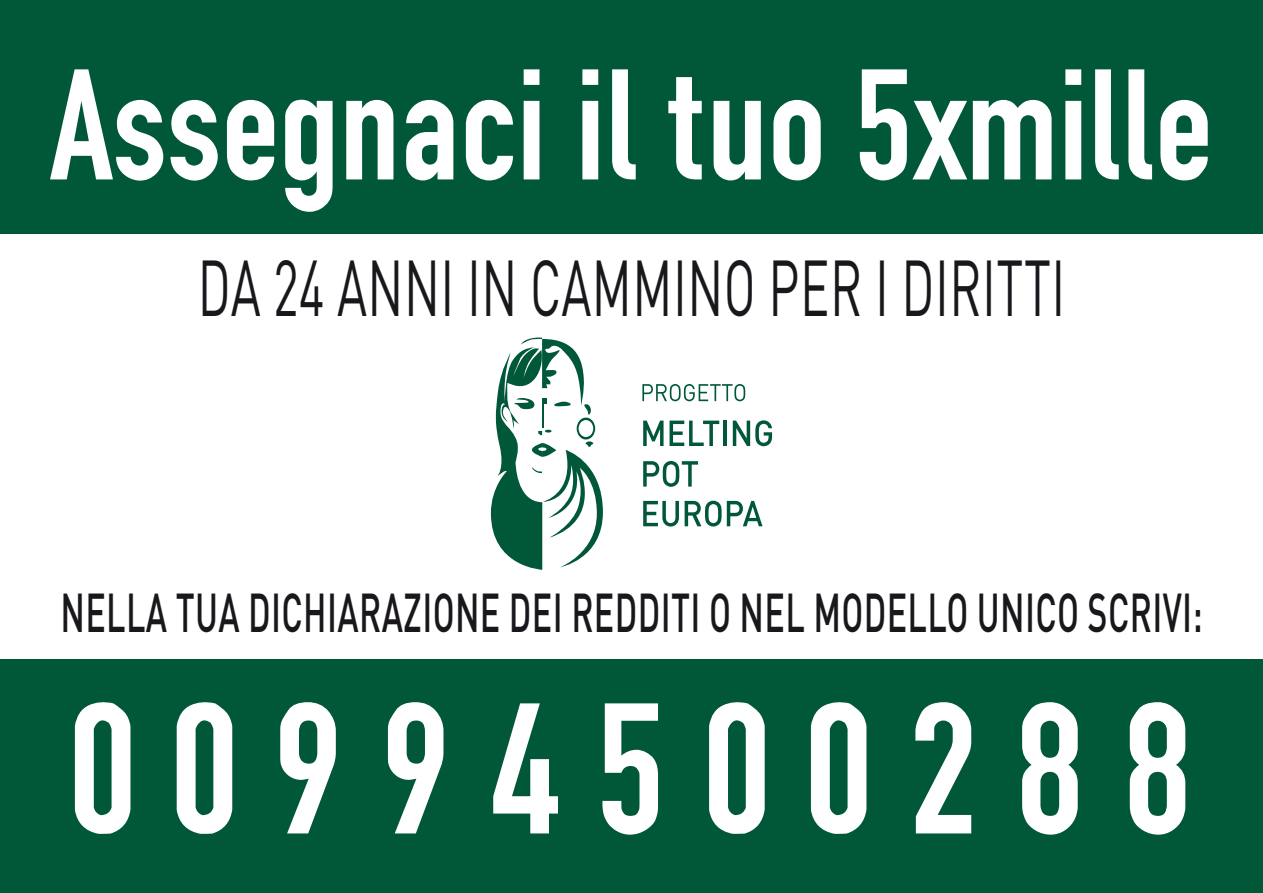
<style>
.page{position:relative;width:1263px;height:893px;background:#fff}
.page>*{position:absolute;margin:0;border:0;box-sizing:border-box;transform-origin:0 0}
.t1{font:195px "DIN 1451 Engschrift Regular";letter-spacing:.2em;color:#fff}
.t2{font:165px "DIN 1451 Engschrift Regular";color:#fff}
.t3{font:78px "DIN Pro";letter-spacing:.01em;color:#1a171c;scale:.63 1}
.t4{font:500 54px "DIN Pro";letter-spacing:.01em;color:#1a171c;scale:.63 1}
</style>
<div class="page">
<div style="left:0;top:659px;width:1263px;height:234px;background:#005839"></div>
<div style="left:0;top:0;width:1263px;height:234px;background:#005839"></div>
<svg style="left:642px;top:384px;width:103px;height:17px"></svg>
<svg style="left:643px;top:421px;width:20px;height:25px"></svg>
<svg style="left:669px;top:421px;width:50px;height:25px"></svg>
<hr style="left:723px;top:421px;width:4px;height:25px;background:#005839">
<svg style="left:733px;top:420px;width:39px;height:26px"></svg>
<svg style="left:643px;top:461px;width:55px;height:26px"></svg>
<svg style="left:643px;top:501px;width:36px;height:25px"></svg>
<svg style="left:685px;top:501px;width:77px;height:25px"></svg>
<svg style="left:491px;top:338px;width:112px;height:232px"></svg>
<p class="t2" style="left:50px;top:29px;width:1165px">Assegnaci il tuo 5xmille</p>
<p class="t3" style="left:198px;top:234px;width:1379px">DA 24 ANNI IN CAMMINO PER I DIRITTI</p>
<p class="t4" style="left:60px;top:576px;width:1814px">NELLA TUA DICHIARAZIONE DEI REDDITI O NEL MODELLO UNICO SCRIVI:</p>
<p class="t1" style="left:71px;top:656px;width:1123px">00994500288</p>
</div>
